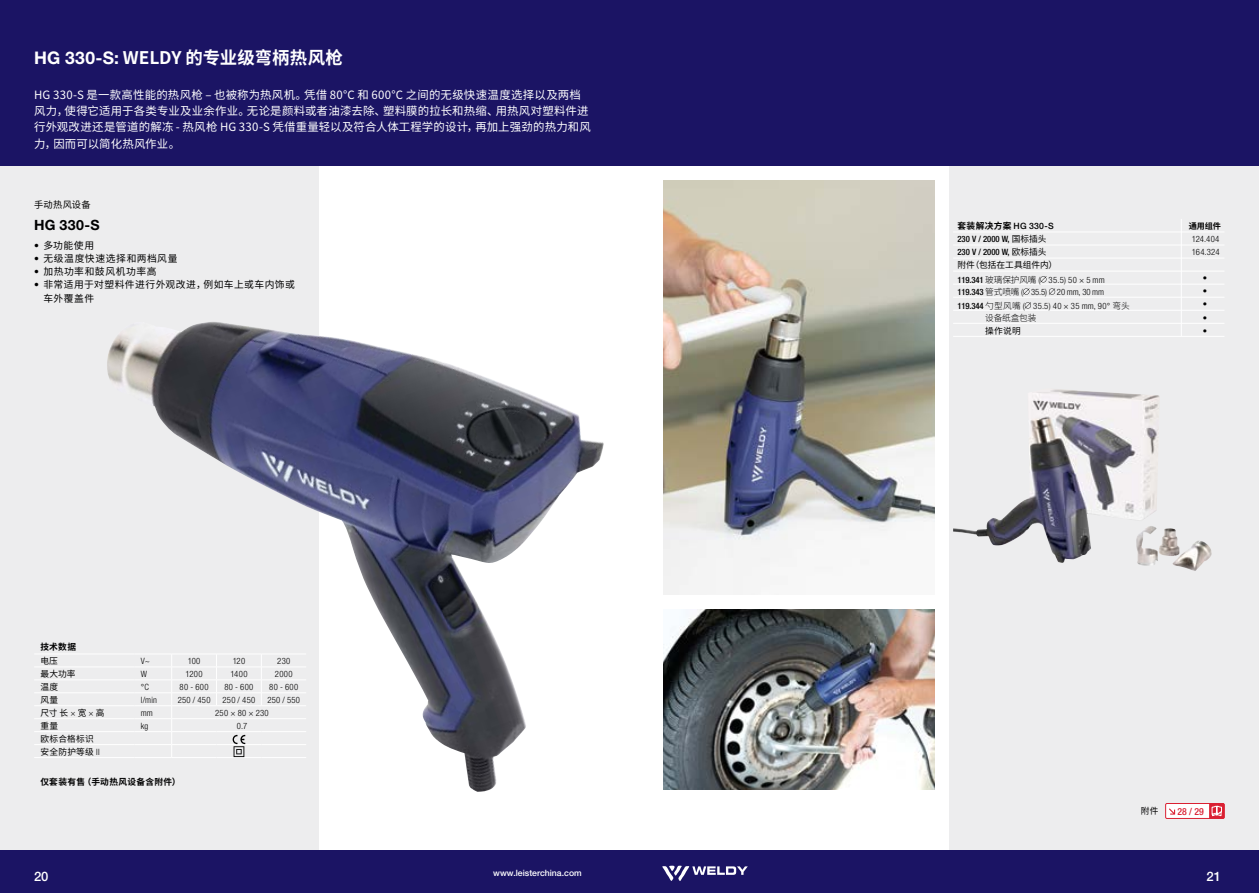
<style>
.page{position:relative;width:1259px;height:893px;background:#fff}
.page>*{position:absolute;margin:0;border:0;box-sizing:border-box;transform-origin:0 0}
.t1{font:700 17.4px "Source Han Sans CN";color:#fff}
.t2{font:700 14.1px "Helvetica Neue LTW1 G";color:#000}
.t3{font:500 13.05px "Helvetica Neue LTW1 G";color:#fff}
.t4{font:11.4px/16.4px "Source Han Sans CN";letter-spacing:.015em;color:#fff}
.t5{font:9.75px/13px "Source Han Sans CN";letter-spacing:.05em;color:#000}
.t6{font:500 condensed 9.75px "Helvetica Neue LTW1 G";color:#da2032}
.t7{font:9.3px "Source Han Sans CN";letter-spacing:.02em;color:#000}
.t8{font:300 condensed 8.7px "Helvetica Neue LTW1 G";letter-spacing:.035em;color:#000}
.t9{font:8.7px/12.9px "Source Han Sans CN";letter-spacing:.03em;color:#000}
.t10{font:500 condensed 8.7px "Helvetica Neue LTW1 G";color:#000}
.t11{font:500 8.7px "Helvetica Neue LTW1 G";color:#fff}
.t12{font:700 8.7px "Source Han Sans CN";letter-spacing:.035em;color:#000}
.t13{font:500 8.7px "Helvetica Neue LTW1 G";color:#000}
.t14{font:8.7px "Source Han Sans CN";color:#000}
.t15{font:300 8.7px "Source Han Sans CN";letter-spacing:-.02em;color:#000}
.t16{font:700 8.1px "Source Han Sans CN";color:#000}
.s1{font-family:"Helvetica Neue LTW1 G"}
.s2{font-family:"Helvetica Neue LTW1 G";font-weight:300;font-stretch:condensed}
.s3{font-family:"Source Han Sans CN";font-weight:700}
.s4{font-family:"Source Han Sans CN";font-weight:400;font-stretch:normal}
.s5{font-weight:500}
.s6{font-family:"Source Han Sans CN";font-stretch:normal}
</style>
<div class="page">
<div style="left:949px;top:27px;width:310px;height:866px;background:#ededee"></div>
<div style="left:0;top:33px;width:319px;height:860px;background:#ededee"></div>
<div style="left:0;top:0;width:1259px;height:166px;background:#1b1464"></div>
<div style="left:0;top:850px;width:1259px;height:43px;background:#1b1464"></div>
<svg style="left:662px;top:865px;width:86px;height:16px"></svg>
<hr style="left:34px;top:654px;width:101px;height:1px;background:#fff">
<hr style="left:34px;top:667px;width:101px;height:1px;background:#fff">
<hr style="left:34px;top:680px;width:101px;height:1px;background:#fff">
<hr style="left:34px;top:692px;width:101px;height:1px;background:#fff">
<hr style="left:34px;top:705px;width:101px;height:1px;background:#fff">
<hr style="left:34px;top:718px;width:101px;height:1px;background:#fff">
<hr style="left:34px;top:731px;width:101px;height:1px;background:#fff">
<hr style="left:34px;top:744px;width:101px;height:1px;background:#fff">
<hr style="left:34px;top:757px;width:101px;height:1px;background:#fff">
<img style="left:106px;top:322px;width:498px;height:470px">
<svg style="left:233px;top:735px;width:12px;height:22px"></svg>
<img style="left:663px;top:181px;width:271px;height:414px">
<div style="left:1165px;top:803px;width:59px;height:15px;background:#fff"></div>
<svg style="left:1169px;top:808px;width:6px;height:7px"></svg>
<div style="left:1165px;top:803px;width:59px;height:16px;border:1px solid #da2032"></div>
<svg style="left:1209px;top:803px;width:15px;height:16px"></svg>
<img style="left:663px;top:610px;width:271px;height:179px">
<hr style="left:953px;top:232px;width:271px;height:1px;background:#fff">
<hr style="left:953px;top:245px;width:271px;height:1px;background:#fff">
<hr style="left:953px;top:258px;width:271px;height:1px;background:#fff">
<hr style="left:953px;top:271px;width:271px;height:1px;background:#fff">
<hr style="left:953px;top:284px;width:271px;height:1px;background:#fff">
<hr style="left:953px;top:297px;width:271px;height:1px;background:#fff">
<hr style="left:953px;top:310px;width:271px;height:1px;background:#fff">
<hr style="left:953px;top:323px;width:271px;height:1px;background:#fff">
<hr style="left:953px;top:336px;width:271px;height:1px;background:#fff">
<img style="left:953px;top:389px;width:206px;height:174px">
<svg style="left:1181px;top:219px;width:1px;height:117px"></svg>
<svg style="left:1023px;top:288px;width:6px;height:7px"></svg>
<svg style="left:1040px;top:276px;width:15px;height:19px"></svg>
<svg style="left:1024px;top:302px;width:7px;height:7px"></svg>
<h1 class="t1" style="left:34px;top:48px;width:310px"><span class="s1">HG 330-S:</span> WELDY 的专业级弯柄热风枪</h1>
<h3 class="t4" style="left:34px;top:87px;width:558px">HG 330-S 是一款高性能的热风枪 – 也被称为热风机。凭借 80°C 和 600°C 之间的无级快速温度选择以及两档风力，使得它适用于各类专业及业余作业。无论是颜料或者油漆去除、塑料膜的拉长和热缩、用热风对塑料件进行外观改进还是管道的解冻 - 热风枪 HG 330-S 凭借重量轻以及符合人体工程学的设计，再加上强劲的热力和风力，因而可以简化热风作业。</h3>
<p class="t7" style="left:34px;top:199px;width:58px">手动热风设备</p>
<h2 class="t2" style="left:34px;top:216px;width:67px">HG 330-S</h2>
<p class="t5" style="left:34px;top:239px;width:62px"><span class="s2">•</span> 多功能使用</p>
<p class="t5" style="left:34px;top:252px;width:145px"><span class="s2">•</span> 无级温度快速选择和两档风量</p>
<p class="t5" style="left:34px;top:266px;width:124px"><span class="s2">•</span> 加热功率和鼓风机功率高</p>
<p class="t5" style="left:43px;top:279px;width:253px;text-indent:-9px"><span class="s2">•</span> 非常适用于对塑料件进行外观改进，例如车上或车内饰或车外覆盖件</p>
<p class="t12" style="left:40px;top:642px;width:37px">技术数据</p>
<p class="t9" style="left:40px;top:655px;width:19px">电压</p>
<p class="t8" style="left:141px;top:656px;width:11px">V~</p>
<p class="t8" style="left:188px;top:656px;width:14px">100</p>
<p class="t8" style="left:233px;top:656px;width:14px">120</p>
<p class="t8" style="left:277px;top:656px;width:15px">230</p>
<p class="t9" style="left:40px;top:668px;width:37px">最大功率</p>
<p class="t8" style="left:141px;top:669px;width:8px">W</p>
<p class="t8" style="left:186px;top:669px;width:19px">1200</p>
<p class="t8" style="left:230px;top:669px;width:19px">1400</p>
<p class="t8" style="left:275px;top:669px;width:19px">2000</p>
<p class="t9" style="left:40px;top:681px;width:19px">温度</p>
<p class="t8" style="left:141px;top:682px;width:10px">°C</p>
<p class="t8" style="left:180px;top:682px;width:30px">80 - 600</p>
<p class="t8" style="left:224px;top:682px;width:30px">80 - 600</p>
<p class="t8" style="left:269px;top:682px;width:30px">80 - 600</p>
<p class="t9" style="left:40px;top:694px;width:19px">风量</p>
<p class="t8" style="left:141px;top:695px;width:18px">l/min</p>
<p class="t8" style="left:178px;top:695px;width:34px">250 / 450</p>
<p class="t8" style="left:222px;top:695px;width:34px">250 / 450</p>
<p class="t8" style="left:267px;top:695px;width:34px">250 / 550</p>
<p class="t9" style="left:40px;top:707px;width:66px">尺寸长 <span class="s2">×</span> 宽<span class="s2">×</span> 高</p>
<p class="t8" style="left:141px;top:708px;width:14px">mm</p>
<p class="t8" style="left:215px;top:708px;width:55px">250 × 80 × 230</p>
<p class="t9" style="left:40px;top:720px;width:19px">重量</p>
<p class="t8" style="left:141px;top:721px;width:9px">kg</p>
<p class="t8" style="left:237px;top:721px;width:12px">0.7</p>
<p class="t9" style="left:40px;top:732px;width:61px">欧标合格标识安全防护等级 <span class="s2">II</span></p>
<p class="t12" style="left:40px;top:777px;width:142px">仅套装有售（手动热风设备含附件）</p>
<p class="t13" style="left:957px;top:221px;width:98px"><span class="s3">套装解决方案</span> HG 330-S</p>
<p class="t16" style="left:1189px;top:221px;width:34px">通用组件</p>
<p class="t10" style="left:957px;top:234px;width:91px">230 V / 2000 W, <span class="s4">国标插头</span></p>
<p class="t8" style="left:1191px;top:234px;width:29px">124.404</p>
<p class="t10" style="left:957px;top:247px;width:91px">230 V / 2000 W, <span class="s4">欧标插头</span></p>
<p class="t8" style="left:1191px;top:247px;width:29px">164.324</p>
<p class="t14" style="left:957px;top:260px;width:101px">附件（包括在工具组件内）</p>
<p class="t8" style="left:957px;top:274px;width:149px"><span class="s5">119.341</span> <span class="s6">玻璃保护风嘴</span> ( 35.5) 50 × 5 mm</p>
<p class="t8" style="left:1202px;top:273px;width:6px">•</p>
<p class="t8" style="left:957px;top:287px;width:148px"><span class="s5">119.343</span> <span class="s6">管式喷嘴</span> ( 35.5) 20 mm, 30 mm</p>
<p class="t8" style="left:1202px;top:286px;width:6px">•</p>
<p class="t8" style="left:957px;top:300px;width:174px"><span class="s5">119.344</span> <span class="s6">勺型风嘴</span> ( 35.5) 40 × 35 mm, 90° <span class="s6">弯头</span></p>
<p class="t8" style="left:1202px;top:299px;width:6px">•</p>
<p class="t15" style="left:985px;top:313px;width:53px">设备纸盒包装</p>
<p class="t8" style="left:1202px;top:312px;width:6px">•</p>
<p class="t9" style="left:985px;top:324px;width:37px">操作说明</p>
<p class="t8" style="left:1202px;top:325px;width:6px">•</p>
<p class="t9" style="left:1141px;top:805px;width:19px">附件</p>
<p class="t6" style="left:1177px;top:806px;width:28px">28 / 29</p>
<p class="t11" style="left:493px;top:868px;width:90px">www.leisterchina.com</p>
<h3 class="t3" style="left:34px;top:869px;width:16px">20</h3>
<h3 class="t3" style="left:1206px;top:869px;width:16px">21</h3>
</div>
